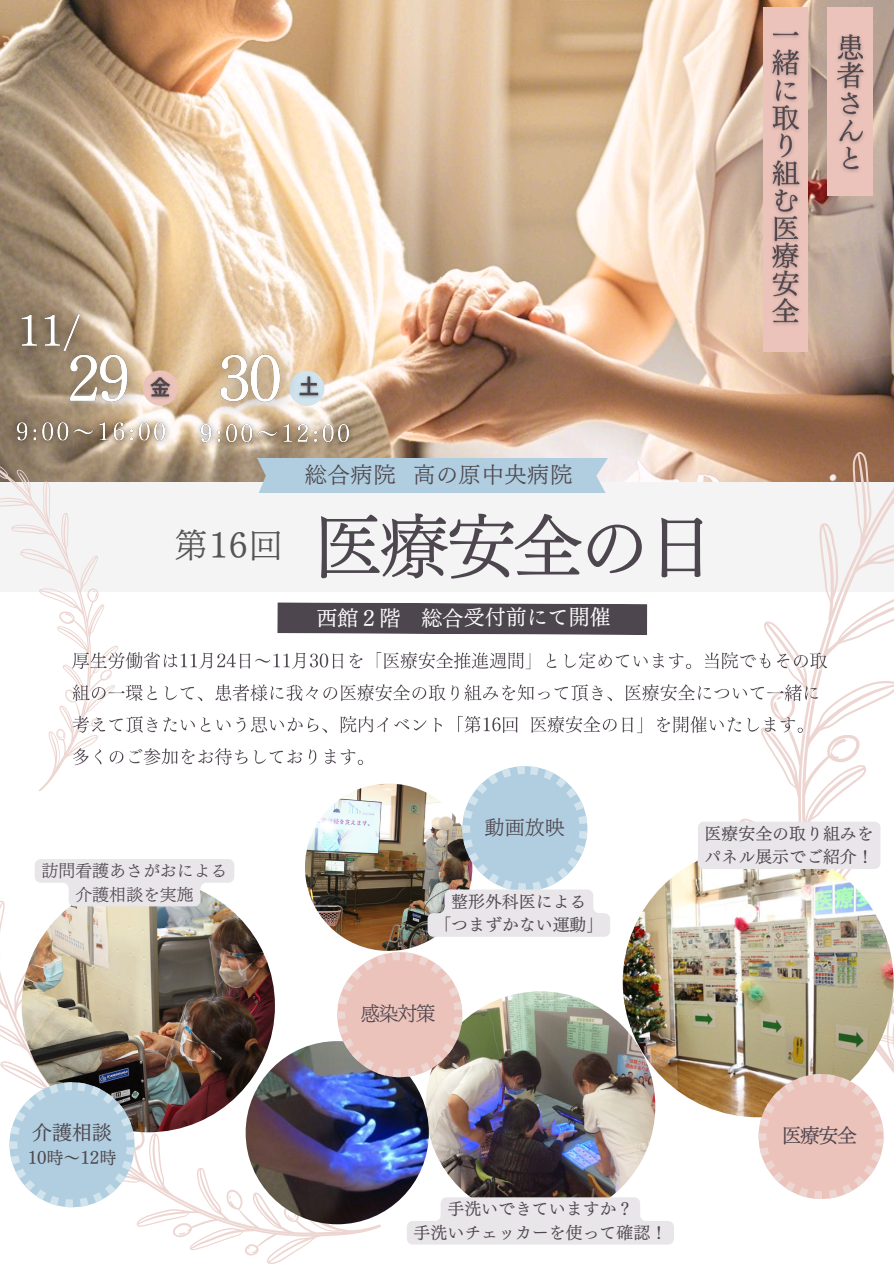
<style>
.page{position:relative;width:894px;height:1264px;background:#fff}
.page>*{position:absolute;margin:0;border:0;box-sizing:border-box;transform-origin:0 0}
.t1{font:70.35px "Canva UD Mincho Pr 6 N M";letter-spacing:-.055em;color:#4e464f}
.t2{font:33.75px "UD Mincho Pr 6 N L";color:#545454}
.t3{font:22.2px "UD Mincho Pr 6 N L";letter-spacing:.03em;color:#4e464f}
.t4{font:21px "Canva UD Mincho Pr 6 N M";letter-spacing:-.005em;color:#fff}
.t5{font:19.95px "Canva UD Mincho Pr 6 N M";letter-spacing:-.04em;color:#4e464f}
.t6{font:19.95px "UD Mincho Pr 6 N L";letter-spacing:-.04em;color:#4e464f}
.t7{font:16.95px "Canva UD Mincho Pr 6 N M";color:#4e464f}
.t8{font:16.95px "UD Mincho Pr 6 N L";color:#4e464f}
</style>
<div class="page">
<img style="left:0;top:0;width:892px;height:482px">
<div style="left:289px;top:371px;width:35px;height:35px;background:#d1e3ed;border-radius:50%"></div>
<svg style="left:143px;top:370px;width:35px;height:35px"></svg>
<div style="left:827px;top:7px;width:46px;height:188px;background:#ebc3bb"></div>
<div style="left:763px;top:7px;width:44px;height:344px;background:#ebc3bb"></div>
<img style="left:425px;top:991px;width:230px;height:229px;border-radius:50%">
<svg style="left:0;top:899px;width:434px;height:364px"></svg>
<div style="left:0;top:482px;width:893px;height:109px;background:#f4f4f4"></div>
<svg style="left:614px;top:381px;width:279px;height:769px"></svg>
<img style="left:622px;top:846px;width:271px;height:271px;border-radius:50%">
<img style="left:245px;top:1041px;width:184px;height:183px;border-radius:50%">
<img style="left:22px;top:879px;width:253px;height:253px;border-radius:50%">
<svg style="left:9px;top:1082px;width:125px;height:125px"></svg>
<svg style="left:758px;top:1074px;width:125px;height:124px"></svg>
<img style="left:305px;top:783px;width:167px;height:167px;border-radius:50%">
<svg style="left:337px;top:952px;width:125px;height:125px"></svg>
<svg style="left:277px;top:602px;width:370px;height:33px"></svg>
<svg style="left:0;top:456px;width:163px;height:335px"></svg>
<div style="left:258px;top:459px;width:353px;height:33px;background:#b0cedf"></div>
<img style="left:6px;top:411px;width:172px;height:41px">
<img style="left:3px;top:296px;width:97px;height:77px">
<img style="left:42px;top:330px;width:113px;height:102px">
<img style="left:144px;top:371px;width:33px;height:33px">
<img style="left:193px;top:330px;width:113px;height:83px">
<img style="left:292px;top:370px;width:32px;height:32px">
<img style="left:69px;top:649px;width:764px;height:122px">
<img style="left:837px;top:34px;width:27px;height:138px">
<img style="left:771px;top:21px;width:37px;height:310px">
<img style="left:189px;top:413px;width:172px;height:40px">
<div style="left:697px;top:821px;width:183px;height:48px;background:#e9e6e9;border-radius:6px"></div>
<svg style="left:407px;top:1197px;width:266px;height:47px"></svg>
<svg style="left:35px;top:859px;width:199px;height:47px"></svg>
<svg style="left:427px;top:766px;width:183px;height:170px"></svg>
<p class="t2" style="left:174px;top:528px;width:110px">第16回</p>
<p class="t3" style="left:305px;top:463px;width:269px">総合病院 高の原中央病院</p>
<p class="t1" style="left:313px;top:511px;width:375px">医療安全の日</p>
<p class="t4" style="left:316px;top:607px;width:295px">西館２階 総合受付前にて開催</p>
<h6 class="t6" style="left:485px;top:817px;width:81px">動画放映</h6>
<p class="t8" style="left:42px;top:862px;width:187px">訪問看護あさがおによる</p>
<p class="t8" style="left:75px;top:885px;width:120px">介護相談を実施</p>
<p class="t7" style="left:451px;top:892px;width:137px">整形外科医による</p>
<p class="t7" style="left:434px;top:916px;width:170px">「つまずかない運動」</p>
<p class="t5" style="left:32px;top:1121px;width:81px">介護相談</p>
<p class="t7" style="left:28px;top:1149px;width:90px">10時～ 12時</p>
<h1 class="t6" style="left:360px;top:1003px;width:77px">感染対策</h1>
<p class="t7" style="left:447px;top:1200px;width:187px">手洗いできていますか？</p>
<p class="t7" style="left:413px;top:1223px;width:255px">手洗いチェッカーを使って確認！</p>
<p class="t7" style="left:704px;top:824px;width:170px">医療安全の取り組みを</p>
<p class="t7" style="left:704px;top:848px;width:170px">パネル展示でご紹介！</p>
<p class="t5" style="left:781px;top:1125px;width:77px">医療安全</p>
</div>
